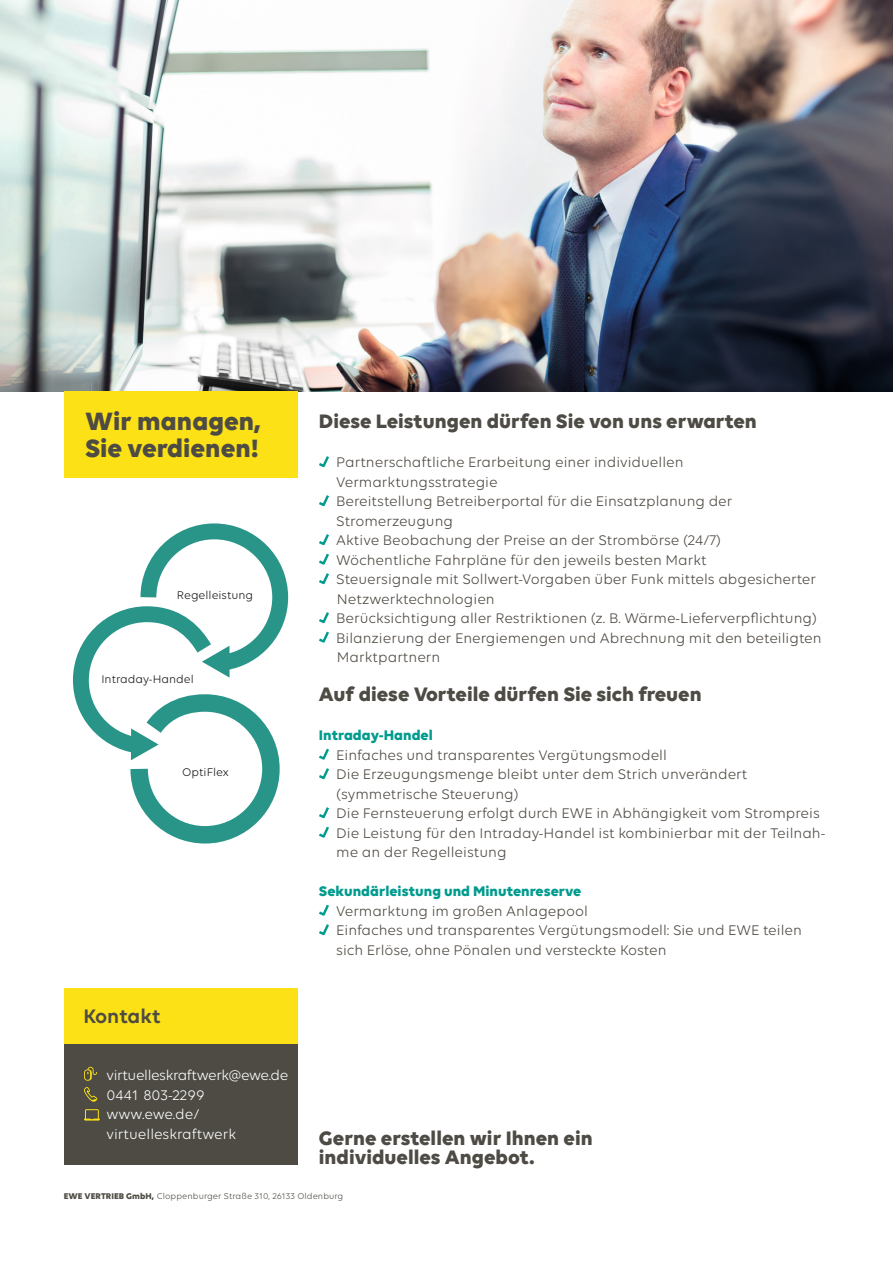
<style>
.page{position:relative;width:893px;height:1263px;background:#fff}
.page>*{position:absolute;margin:0;border:0;box-sizing:border-box;transform-origin:0 0}
.t1{font:700 27px/27px "Volte";color:#4d4b44}
.t2{font:700 21px/19.5px "Volte";color:#4d4b44}
.t3{font:600 21px "Volte";color:#4d4b44}
.t4{font:15px/19.5px "Volte";color:#4e4841}
.t5{font:15px/19.5px "Volte";letter-spacing:-.005em;color:#fff}
.t6{font:700 15px "Volte";color:#009b8e}
.t7{font:12px "Volte";color:#151616}
.t8{font:9px "Volte";letter-spacing:.01em;color:#4d4b44}
.s1{font-weight:700}
</style>
<div class="page">
<img style="left:0;top:0;width:893px;height:391px">
<div style="left:64px;top:391px;width:234px;height:87px;background:#fbe116"></div>
<svg style="left:319px;top:456px;width:10px;height:12px"></svg>
<svg style="left:319px;top:495px;width:10px;height:12px"></svg>
<svg style="left:319px;top:534px;width:10px;height:51px"></svg>
<svg style="left:319px;top:612px;width:10px;height:31px"></svg>
<svg style="left:319px;top:748px;width:10px;height:32px"></svg>
<svg style="left:319px;top:807px;width:10px;height:31px"></svg>
<svg style="left:319px;top:904px;width:10px;height:32px"></svg>
<svg style="left:72px;top:523px;width:217px;height:321px"></svg>
<div style="left:64px;top:988px;width:234px;height:56px;background:#fbe116"></div>
<div style="left:64px;top:1044px;width:234px;height:120px;background:#4d4b44"></div>
<svg style="left:84px;top:1067px;width:13px;height:14px"></svg>
<svg style="left:84px;top:1087px;width:13px;height:15px"></svg>
<svg style="left:84px;top:1109px;width:16px;height:11px"></svg>
<h1 class="t1" style="left:85px;top:407px;width:178px">Wir managen,<br>Sie verdienen!</h1>
<p class="t7" style="left:177px;top:588px;width:78px">Regelleistung</p>
<p class="t7" style="left:101px;top:673px;width:94px">Intraday-Handel</p>
<p class="t7" style="left:182px;top:765px;width:48px">OptiFlex</p>
<h2 class="t3" style="left:83px;top:1003px;width:79px">Kontakt</h2>
<p class="t5" style="left:107px;top:1065px;width:183px">virtuelleskraftwerk@ewe.de<br>0441 803-2299 www.ewe.de/ virtuelleskraftwerk</p>
<h2 class="t2" style="left:319px;top:411px;width:440px">Diese Leistungen dürfen Sie von uns erwarten</h2>
<p class="t4" style="left:336px;top:452px;width:487px">Partnerschaftliche Erarbeitung einer individuellen Vermarktungsstrategie<br>Bereitstellung Betreiberportal für die Einsatzplanung der Stromerzeugung<br>Aktive Beobachung der Preise an der Strombörse (24/7)<br>Wöchentliche Fahrpläne für den jeweils besten Markt<br>Steuersignale mit Sollwert-Vorgaben über Funk mittels abgesicherter Netzwerktechnologien<br>Berücksichtigung aller Restriktionen (z. B. Wärme-Lieferverpflichtung)<br>Bilanzierung der Energiemengen und Abrechnung mit den beteiligten Marktpartnern</p>
<h2 class="t2" style="left:319px;top:684px;width:384px">Auf diese Vorteile dürfen Sie sich freuen</h2>
<p class="t6" style="left:319px;top:726px;width:115px">Intraday-Handel</p>
<p class="t4" style="left:336px;top:745px;width:491px">Einfaches und transparentes Vergütungsmodell<br>Die Erzeugungsmenge bleibt unter dem Strich unverändert (symmetrische Steuerung)<br>Die Fernsteuerung erfolgt durch EWE in Abhängigkeit vom Strompreis Die Leistung für den Intraday-Handel ist kombinierbar mit der Teilnah&shy;me an der Regelleistung</p>
<p class="t6" style="left:319px;top:882px;width:264px">Sekundärleistung und Minutenreserve</p>
<p class="t4" style="left:336px;top:901px;width:467px">Vermarktung im großen Anlagepool<br>Einfaches und transparentes Vergütungsmodell: Sie und EWE teilen sich Erlöse, ohne Pönalen und versteckte Kosten</p>
<h2 class="t2" style="left:319px;top:1127px;width:275px">Gerne erstellen wir Ihnen ein individuelles Angebot.</h2>
<p class="t8" style="left:64px;top:1191px;width:281px"><span class="s1">EWE VERTRIEB GmbH,</span> Cloppenburger Straße 310, 26133 Oldenburg</p>
</div>
